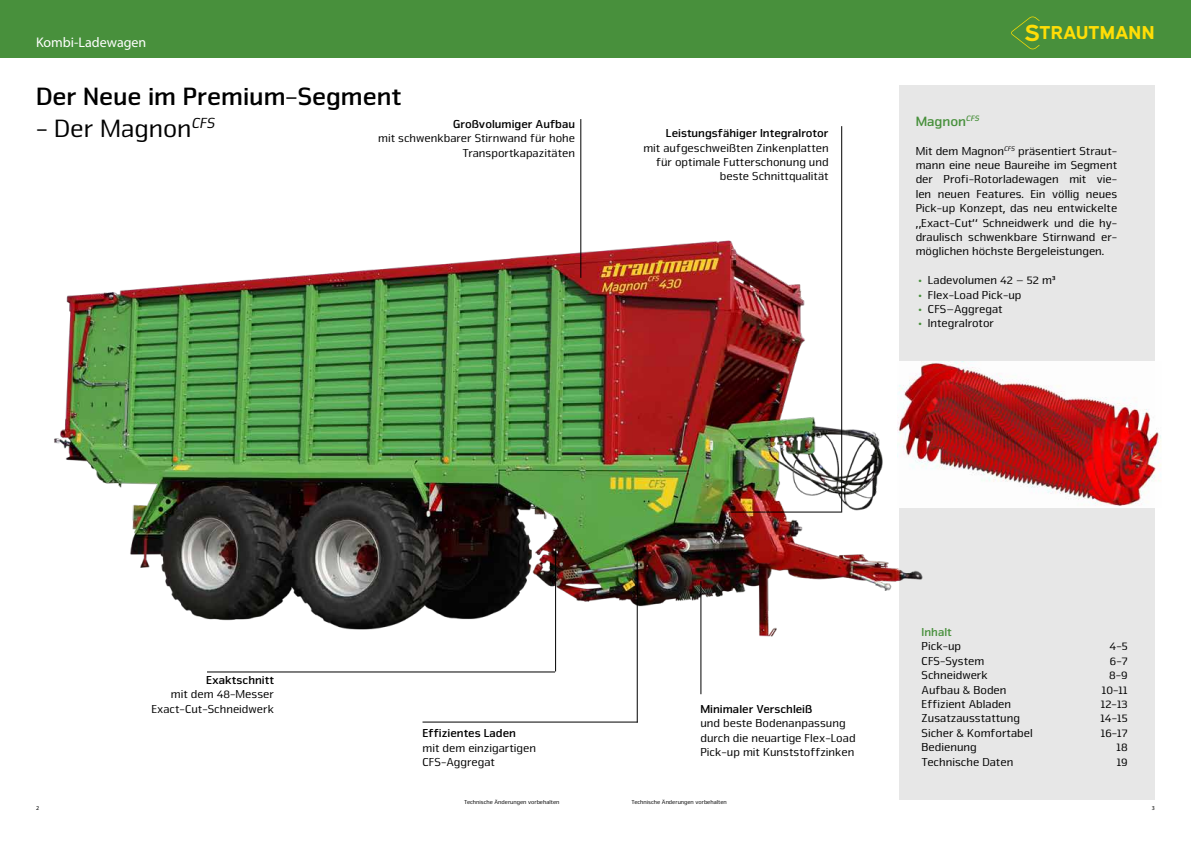
<style>
.page{position:relative;width:1191px;height:842px;background:#fff}
.page>*{position:absolute;margin:0;border:0;box-sizing:border-box;transform-origin:0 0}
.t1{font:700 26px "Nuri Pro";color:#000}
.t2{font:26px "Nuri Pro";color:#000}
.t3{font:700 18.7px "Expressway Rg";color:#ffdd06}
.t4{font:14px "Myriad Pro";color:#fff}
.t5{font:700 14px "Nuri Pro";color:#48903c}
.t6{font:12px/14.4px "Nuri Pro";color:#000;text-align:right}
.t7{font:700 12px "Nuri Pro";color:#000}
.t8{font:700 12px "Nuri Pro";color:#48903c}
.t9{font:6px "Nuri Pro";color:#000}
.t10{font:6px "Myriad Pro";color:#000}
.s1{font-size:23.4px}
.s2{font-family:"Myriad Pro";color:#48903c}
</style>
<div class="page">
<div style="left:0;top:0;width:1191px;height:57px;background:#48903c"></div>
<svg style="left:1011px;top:16px;width:28px;height:33px"></svg>
<div style="left:899px;top:85px;width:256px;height:714px;background:#e7e7e7"></div>
<img style="left:989px;top:361px;width:172px;height:146px">
<img style="left:54px;top:126px;width:935px;height:597px">
<hr style="left:841px;top:126px;width:1px;height:386px;background:#000">
<hr style="left:730px;top:512px;width:111px;height:1px;background:#000">
<hr style="left:580px;top:119px;width:1px;height:159px;background:#000">
<hr style="left:637px;top:553px;width:1px;height:169px;background:#000">
<hr style="left:555px;top:551px;width:1px;height:120px;background:#000">
<hr style="left:700px;top:581px;width:1px;height:113px;background:#000">
<hr style="left:207px;top:671px;width:348px;height:1px;background:#000">
<hr style="left:422px;top:721px;width:216px;height:1px;background:#000">
<p class="t4" style="left:36px;top:33px;width:112px">Kombi-Ladewagen</p>
<h2 class="t3" style="left:1024px;top:18px;width:132px"><span class="s1">S</span>TRAUTMANN</h2>
<h1 class="t1" style="left:36px;top:81px;width:367px">Der Neue im Premium-Segment</h1>
<h1 class="t2" style="left:36px;top:113px;width:180px">- Der Magnon<sup>CFS</sup></h1>
<p class="t5" style="left:915px;top:113px;width:65px">Magnon<sup>CFS</sup></p>
<p class="t6" style="left:915px;top:144px;width:203px;text-align:justify">Mit dem Magnon<sup>CFS</sup> präsentiert Straut&shy;mann eine neue Baureihe im Segment der Profi-Rotorladewagen mit vie&shy;len neuen Features. Ein völlig neues Pick-up Konzept, das neu entwickelte „Exact-Cut“ Schneidwerk und die hy&shy;draulisch schwenkbare Stirnwand er&shy;möglichen höchste Bergeleistungen.</p>
<p class="t6" style="left:918px;top:273px;width:139px"><span class="s2">•</span> Ladevolumen 42 – 52 m³</p>
<p class="t6" style="left:918px;top:288px;width:105px"><span class="s2">•</span> Flex-Load Pick-up</p>
<p class="t6" style="left:918px;top:302px;width:86px"><span class="s2">•</span> CFS–Aggregat</p>
<p class="t6" style="left:918px;top:316px;width:77px"><span class="s2">•</span> Integralrotor</p>
<p class="t7" style="left:453px;top:117px;width:123px">Großvolumiger Aufbau</p>
<p class="t6" style="left:378px;top:131px;width:198px">mit schwenkbarer Stirnwand für hohe<br>Transportkapazitäten</p>
<p class="t7" style="left:666px;top:126px;width:164px">Leistungsfähiger Integralrotor</p>
<p class="t6" style="left:643px;top:141px;width:187px">mit aufgeschweißten Zinkenplatten für optimale Futterschonung und beste Schnittqualität</p>
<p class="t7" style="left:206px;top:673px;width:69px">Exaktschnitt</p>
<p class="t6" style="left:151px;top:687px;width:124px">mit dem 48-Messer<br>Exact-Cut-Schneidwerk</p>
<p class="t7" style="left:422px;top:726px;width:95px">Effizientes Laden</p>
<p class="t6" style="left:422px;top:741px;width:115px;text-align:left">mit dem einzigartigen<br>CFS-Aggregat</p>
<p class="t7" style="left:700px;top:701px;width:114px">Minimaler Verschleiß</p>
<p class="t6" style="left:700px;top:716px;width:157px;text-align:left">und beste Bodenanpassung durch die neuartige Flex-Load<br>Pick-up mit Kunststoffzinken</p>
<p class="t8" style="left:921px;top:625px;width:32px">Inhalt</p>
<p class="t6" style="left:921px;top:639px;width:41px">Pick-up</p>
<p class="t6" style="left:1109px;top:639px;width:20px">4-5</p>
<p class="t6" style="left:921px;top:654px;width:64px">CFS-System</p>
<p class="t6" style="left:1110px;top:654px;width:19px">6-7</p>
<p class="t6" style="left:921px;top:668px;width:68px">Schneidwerk</p>
<p class="t6" style="left:1109px;top:668px;width:20px">8-9</p>
<p class="t6" style="left:921px;top:682px;width:86px">Aufbau &amp; Boden</p>
<p class="t6" style="left:1102px;top:682px;width:27px">10-11</p>
<p class="t6" style="left:921px;top:697px;width:91px">Effizient Abladen</p>
<p class="t6" style="left:1100px;top:697px;width:28px">12-13</p>
<p class="t6" style="left:921px;top:711px;width:100px">Zusatzausstattung</p>
<p class="t6" style="left:1100px;top:711px;width:29px">14-15</p>
<p class="t6" style="left:921px;top:726px;width:113px">Sicher &amp; Komfortabel</p>
<p class="t6" style="left:1100px;top:726px;width:28px">16-17</p>
<p class="t6" style="left:921px;top:740px;width:57px">Bedienung</p>
<p class="t6" style="left:1116px;top:740px;width:13px">18</p>
<p class="t6" style="left:921px;top:754px;width:93px">Technische Daten</p>
<p class="t6" style="left:1116px;top:754px;width:12px">19</p>
<p class="t9" style="left:464px;top:799px;width:97px">Technische Änderungen vorbehalten</p>
<p class="t9" style="left:631px;top:799px;width:97px">Technische Änderungen vorbehalten</p>
<p class="t10" style="left:36px;top:805px;width:5px">2</p>
<p class="t10" style="left:1151px;top:805px;width:5px">3</p>
</div>
